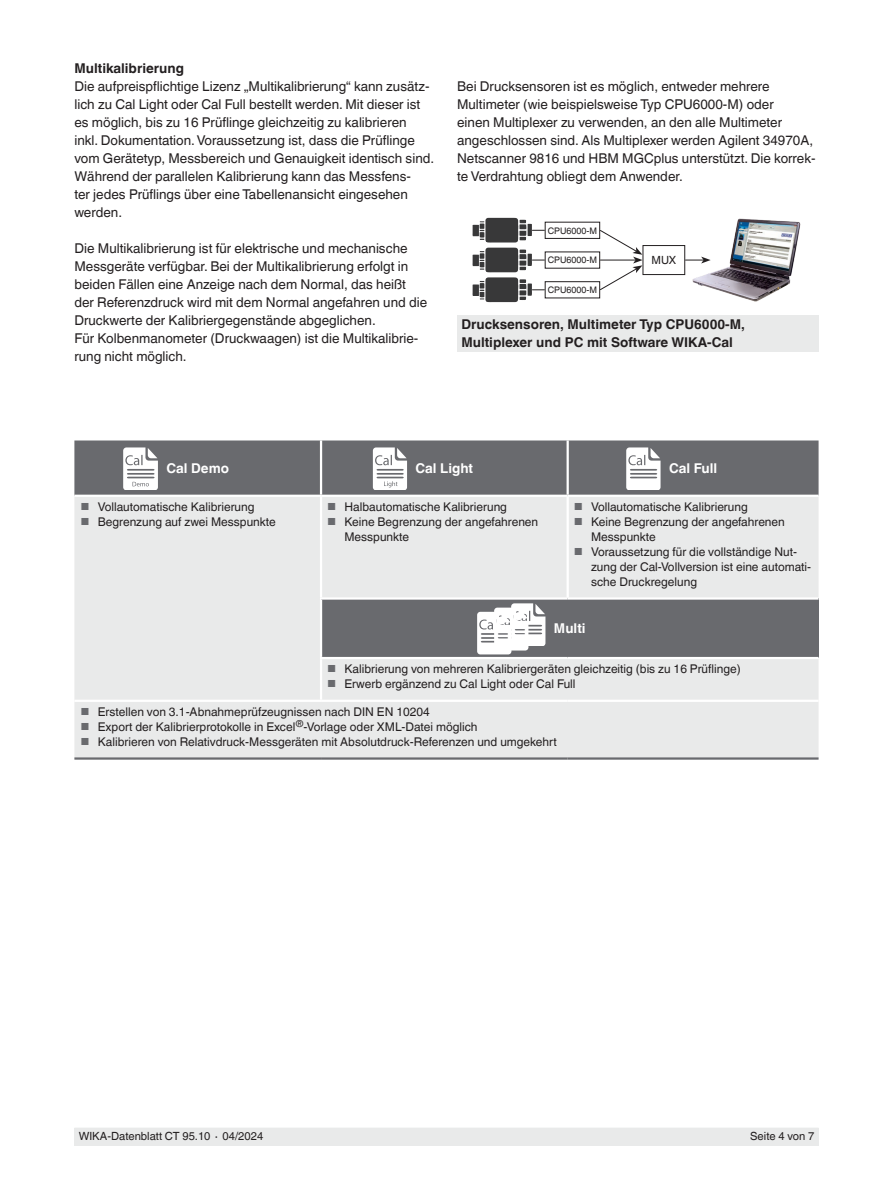
<style>
.page{position:relative;width:893px;height:1188px;background:#fff}
.page>*{position:absolute;margin:0;border:0;box-sizing:border-box;transform-origin:0 0}
.t1{font:13.5px/18px "Helvetica World";color:#231f20}
.t2{font:700 13.5px/18px "Helvetica World";color:#231f20}
.t3{font:700 13.5px "Helvetica World";color:#fff}
.t4{font:12px/15px "Helvetica World";color:#231f20}
.t5{font:11.25px "Helvetica World";color:#231f20}
.t6{font:9px "Helvetica World";color:#231f20}
.s1{font-size:10.2px;color:#696a6e}
</style>
<div class="page">
<div style="left:74px;top:1128px;width:745px;height:17px;background:#e9eaea"></div>
<div style="left:74px;top:497px;width:745px;height:260px;background:#e9eaea"></div>
<div style="left:321px;top:599px;width:498px;height:59px;background:#696a6e"></div>
<hr style="left:320px;top:497px;width:2px;height:100px;background:#fff">
<hr style="left:567px;top:497px;width:2px;height:100px;background:#fff">
<hr style="left:320px;top:597px;width:248px;height:3px;background:#fff">
<hr style="left:320px;top:600px;width:2px;height:57px;background:#fff">
<hr style="left:568px;top:597px;width:251px;height:3px;background:#fff">
<hr style="left:320px;top:657px;width:248px;height:2px;background:#fff">
<hr style="left:320px;top:659px;width:2px;height:41px;background:#fff">
<hr style="left:568px;top:657px;width:251px;height:2px;background:#fff">
<hr style="left:74px;top:700px;width:247px;height:2px;background:#fff">
<hr style="left:321px;top:700px;width:247px;height:2px;background:#fff">
<hr style="left:568px;top:700px;width:251px;height:2px;background:#fff">
<hr style="left:74px;top:757px;width:247px;height:3px;background:#696a6e">
<hr style="left:321px;top:757px;width:247px;height:3px;background:#696a6e">
<hr style="left:568px;top:757px;width:251px;height:3px;background:#696a6e">
<svg style="left:74px;top:441px;width:745px;height:55px;background:#7a7a7e"></svg>
<svg style="left:477px;top:603px;width:68px;height:51px"></svg>
<div style="left:457px;top:315px;width:362px;height:37px;background:#e9eaea"></div>
<img style="left:692px;top:218px;width:109px;height:84px">
<svg style="left:685px;top:257px;width:26px;height:7px"></svg>
<div style="left:643px;top:245px;width:42px;height:30px;border:1px solid #231f20"></div>
<img style="left:472px;top:277px;width:60px;height:25px">
<svg style="left:532px;top:289px;width:12px;height:1px"></svg>
<div style="left:545px;top:281px;width:55px;height:17px;border:1px solid #231f20"></div>
<img style="left:472px;top:248px;width:60px;height:25px">
<svg style="left:532px;top:260px;width:12px;height:1px"></svg>
<img style="left:472px;top:218px;width:60px;height:25px">
<svg style="left:532px;top:230px;width:12px;height:1px"></svg>
<div style="left:545px;top:222px;width:55px;height:17px;border:1px solid #231f20"></div>
<svg style="left:599px;top:229px;width:44px;height:62px"></svg>
<p class="t2" style="left:74px;top:60px;width:111px">Multikalibrierung</p>
<p class="t1" style="left:74px;top:78px;width:361px">Die aufpreispflichtige Lizenz „Multikalibrierung“ kann zusätz&shy;lich zu Cal Light oder Cal Full bestellt werden. Mit dieser ist es möglich, bis zu 16 Prüflinge gleichzeitig zu kalibrieren<br>inkl. Dokumentation. Voraussetzung ist, dass die Prüflinge vom Gerätetyp, Messbereich und Genauigkeit identisch sind.<br>Während der parallelen Kalibrierung kann das Messfens-<br>ter jedes Prüflings über eine Tabellenansicht eingesehen werden.</p>
<p class="t1" style="left:74px;top:240px;width:354px">Die Multikalibrierung ist für elektrische und mechanische Messgeräte verfügbar. Bei der Multikalibrierung erfolgt in beiden Fällen eine Anzeige nach dem Normal, das heißt der Referenzdruck wird mit dem Normal angefahren und die Druckwerte der Kalibriergegenstände abgeglichen.<br>Für Kolbenmanometer (Druckwaagen) ist die Multikalibrie&shy;rung nicht möglich.</p>
<p class="t1" style="left:457px;top:78px;width:360px">Bei Drucksensoren ist es möglich, entweder mehrere Multimeter (wie beispielsweise Typ CPU6000-M) oder<br>einen Multiplexer zu verwenden, an den alle Multimeter angeschlossen sind. Als Multiplexer werden Agilent 34970A, Netscanner 9816 und HBM MGCplus unterstützt. Die korrek&shy;te Verdrahtung obliegt dem Anwender.</p>
<p class="t6" style="left:548px;top:225px;width:51px">CPU6000-M</p>
<p class="t6" style="left:548px;top:255px;width:51px">CPU6000-M</p>
<p class="t6" style="left:548px;top:285px;width:51px">CPU6000-M</p>
<p class="t5" style="left:651px;top:254px;width:26px">MUX</p>
<p class="t2" style="left:461px;top:316px;width:285px">Drucksensoren, Multimeter Typ CPU6000-M,<br>Multiplexer und PC mit Software WIKA-Cal</p>
<p class="t3" style="left:166px;top:460px;width:64px">Cal Demo</p>
<p class="t3" style="left:416px;top:460px;width:59px">Cal Light</p>
<p class="t3" style="left:669px;top:460px;width:50px">Cal Full</p>
<p class="t4" style="left:81px;top:499px;width:175px"><span class="s1">■</span> Vollautomatische Kalibrierung</p>
<p class="t4" style="left:81px;top:514px;width:197px"><span class="s1">■</span> Begrenzung auf zwei Messpunkte</p>
<p class="t4" style="left:574px;top:499px;width:175px"><span class="s1">■</span> Vollautomatische Kalibrierung</p>
<p class="t4" style="left:591px;top:514px;width:195px;text-indent:-17px"><span class="s1">■</span> Keine Begrenzung der angefahrenen<br>Messpunkte</p>
<p class="t4" style="left:591px;top:544px;width:222px;text-indent:-17px"><span class="s1">■</span> Voraussetzung für die vollständige Nut&shy;zung der Cal-Vollversion ist eine automati&shy;sche Druckregelung</p>
<p class="t3" style="left:554px;top:621px;width:33px">Multi</p>
<p class="t4" style="left:327px;top:661px;width:415px"><span class="s1">■</span> Kalibrierung von mehreren Kalibriergeräten gleichzeitig (bis zu 16 Prüflinge)</p>
<p class="t4" style="left:327px;top:676px;width:250px"><span class="s1">■</span> Erwerb ergänzend zu Cal Light oder Cal Full</p>
<p class="t4" style="left:81px;top:704px;width:350px"><span class="s1">■</span> Erstellen von 3.1-Abnahmeprüfzeugnissen nach DIN EN 10204</p>
<p class="t4" style="left:81px;top:719px;width:398px"><span class="s1">■</span> Export der Kalibrierprotokolle in Excel<sup>®</sup>-Vorlage oder XML-Datei möglich</p>
<p class="t4" style="left:81px;top:734px;width:477px"><span class="s1">■</span> Kalibrieren von Relativdruck-Messgeräten mit Absolutdruck-Referenzen und umgekehrt</p>
<p class="t4" style="left:327px;top:499px;width:181px"><span class="s1">■</span> Halbautomatische Kalibrierung</p>
<p class="t4" style="left:344px;top:514px;width:195px;text-indent:-17px"><span class="s1">■</span> Keine Begrenzung der angefahrenen<br>Messpunkte</p>
<p class="t5" style="left:79px;top:1130px;width:186px">WIKA-Datenblatt CT 95.10 ∙ 04/2024</p>
<p class="t5" style="left:750px;top:1130px;width:66px">Seite 4 von 7</p>
</div>
